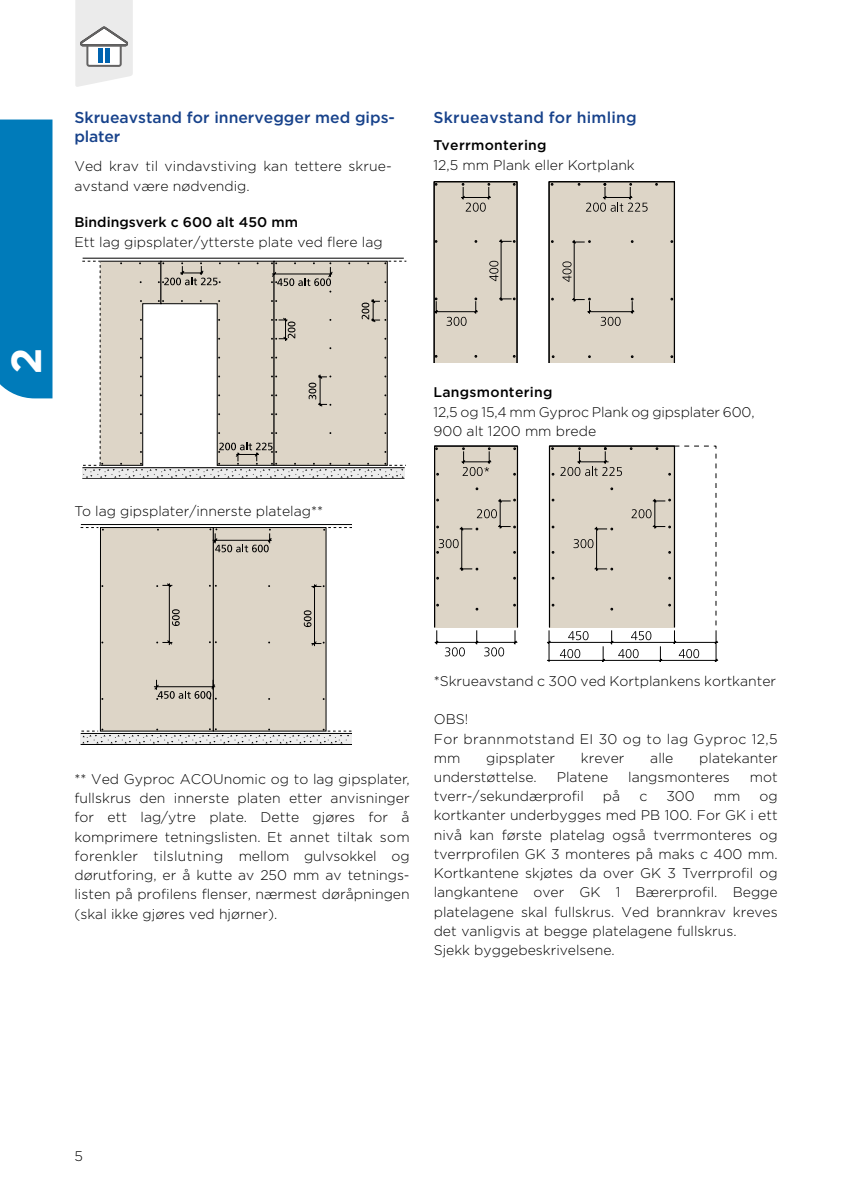
<style>
.page{position:relative;width:844px;height:1191px;background:#fff}
.page>*{position:absolute;margin:0;border:0;box-sizing:border-box;transform-origin:0 0}
.t1{font:700 42px "Gotham";color:#fff}
.t2{font:500 15.75px/19.2px "Gotham";color:#17428b}
.t3{font:300 14px/19.2px "Gotham";color:#000}
.t4{font:300 14px/19.2px "Gotham";letter-spacing:.03em;color:#000}
.t5{font:500 14px "Gotham";letter-spacing:.02em;color:#000}
.t6{font:500 14px "Gotham";color:#000}
</style>
<div class="page">
<div style="left:0;top:119px;width:52px;height:279px;background:#007bba"></div>
<svg style="left:75px;top:0;width:58px;height:87px"></svg>
<div style="left:105px;top:48px;width:5px;height:15px;background:#0063af"></div>
<div style="left:98px;top:48px;width:5px;height:15px;background:#0063af"></div>
<hr style="left:83px;top:258px;width:320px;height:1px;background:#000">
<hr style="left:82px;top:478px;width:322px;height:1px;background:#000">
<svg style="left:82px;top:261px;width:324px;height:217px"></svg>
<div style="left:100px;top:527px;width:113px;height:204px;background:#ddd5c7"></div>
<div style="left:100px;top:527px;width:113px;height:204px;border:1px solid #000"></div>
<div style="left:213px;top:527px;width:113px;height:204px;background:#ddd5c7"></div>
<div style="left:213px;top:527px;width:113px;height:204px;border:1px solid #000"></div>
<svg style="left:81px;top:743px;width:270px;height:1px"></svg>
<hr style="left:81px;top:524px;width:270px;height:1px;background:#000">
<hr style="left:81px;top:744px;width:270px;height:1px;background:#000">
<svg style="left:80px;top:527px;width:24px;height:3px"></svg>
<svg style="left:323px;top:527px;width:28px;height:4px"></svg>
<svg style="left:209px;top:528px;width:63px;height:24px"></svg>
<svg style="left:80px;top:728px;width:271px;height:15px"></svg>
<svg style="left:154px;top:583px;width:63px;height:117px"></svg>
<svg style="left:304px;top:584px;width:20px;height:62px"></svg>
<svg style="left:433px;top:181px;width:242px;height:182px"></svg>
<svg style="left:460px;top:183px;width:31px;height:29px"></svg>
<svg style="left:433px;top:297px;width:45px;height:29px"></svg>
<svg style="left:489px;top:239px;width:26px;height:62px;background:#c8c0b4"></svg>
<svg style="left:577px;top:183px;width:70px;height:29px;background:#c6bfb2"></svg>
<svg style="left:562px;top:239px;width:72px;height:87px;background:#d2cbbd"></svg>
<svg style="left:434px;top:445px;width:284px;height:216px"></svg>
<p class="t2" style="left:74px;top:108px;width:322px">Skrueavstand for innervegger med gips&shy;plater</p>
<p class="t3" style="left:74px;top:156px;width:319px">Ved krav til vindavstiving kan tettere skrue&shy;avstand være nødvendig.</p>
<p class="t6" style="left:74px;top:213px;width:225px">Bindingsverk c 600 alt 450 mm</p>
<p class="t3" style="left:74px;top:231px;width:309px">Ett lag gipsplater/ytterste plate ved flere lag</p>
<p class="t2" style="left:433px;top:108px;width:205px">Skrueavstand for himling</p>
<p class="t5" style="left:433px;top:136px;width:115px">Tverrmontering</p>
<p class="t3" style="left:433px;top:155px;width:203px">12,5 mm Plank eller Kortplank</p>
<h1 class="t1" style="left:-2px;top:374px;width:28px;rotate:-90deg">2</h1>
<p class="t3" style="left:74px;top:501px;width:250px">To lag gipsplater/innerste platelag**</p>
<p class="t5" style="left:433px;top:383px;width:120px">Langsmontering</p>
<p class="t3" style="left:433px;top:402px;width:322px">12,5 og 15,4 mm Gyproc Plank og gipsplater 600,<br>900 alt 1200 mm brede</p>
<p class="t3" style="left:74px;top:769px;width:336px;text-align:justify">** Ved Gyproc ACOUnomic og to lag gipsplater, fullskrus den innerste platen etter anvisninger for ett lag/ytre plate. Dette gjøres for å komprimere tetningslisten. Et annet tiltak som forenkler tilslutning mellom gulvsokkel og dørutforing, er å kutte av 250 mm av tetnings&shy;listen på profilens flenser, nærmest døråpningen (skal ikke gjøres ved hjørner).</p>
<p class="t3" style="left:433px;top:671px;width:344px">*Skrueavstand c 300 ved Kortplankens kortkanter</p>
<p class="t4" style="left:433px;top:709px;width:345px">OBS!<br>For brannmotstand EI 30 og to lag Gyproc 12,5 mm</p>
<p class="t3" style="left:486px;top:748px;width:71px">gipsplater</p>
<p class="t3" style="left:580px;top:748px;width:45px">krever</p>
<p class="t3" style="left:650px;top:748px;width:25px">alle</p>
<p class="t3" style="left:699px;top:748px;width:80px">platekanter</p>
<p class="t3" style="left:433px;top:767px;width:104px">understøttelse.</p>
<p class="t3" style="left:556px;top:767px;width:53px">Platene</p>
<p class="t3" style="left:628px;top:767px;width:103px">langsmonteres</p>
<p class="t3" style="left:749px;top:767px;width:29px">mot</p>
<p class="t3" style="left:433px;top:786px;width:152px">tverr-/sekundærprofil</p>
<p class="t3" style="left:602px;top:786px;width:19px">på</p>
<p class="t3" style="left:639px;top:786px;width:9px">c</p>
<p class="t3" style="left:666px;top:786px;width:30px">300</p>
<p class="t3" style="left:713px;top:786px;width:28px">mm</p>
<p class="t3" style="left:433px;top:786px;width:345px;text-indent:325px">og kortkanter underbygges med PB 100. For GK i ett nivå kan første platelag også tverrmonteres og tverrprofilen GK 3 monteres på maks c 400 mm.<br>Kortkantene skjøtes da over GK 3 Tverrprofil og langkantene over GK 1 Bærerprofil. Begge platelagene skal fullskrus. Ved brannkrav kreves det vanligvis at begge platelagene fullskrus.<br>Sjekk byggebeskrivelsene.</p>
<p class="t3" style="left:74px;top:1146px;width:10px">5</p>
</div>
